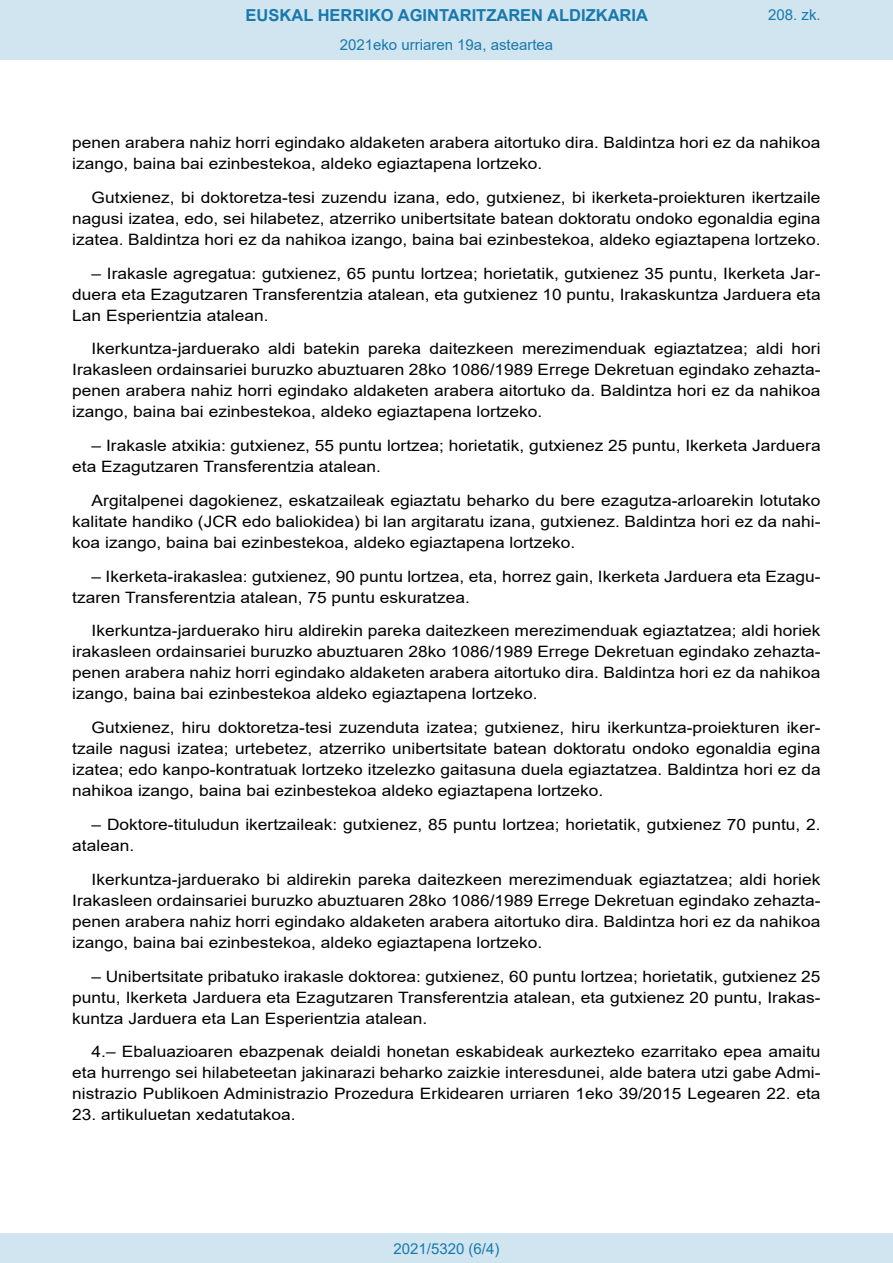
<style>
.page{position:relative;width:893px;height:1263px;background:#fff}
.page>*{position:absolute;margin:0;border:0;box-sizing:border-box;transform-origin:0 0}
.t1{font:700 16.5px "Arial";color:#1879ad}
.BOPVDetalle{font:15.6px/21px "Arial";color:#000;text-align:justify;scale:1.11 1}
.Paginacion_Centro{font:15px "Arial";color:#1879ad}
</style>
<div class="page">
<div style="left:0;top:0;width:893px;height:60px;background:#d0e5f0"></div>
<div style="left:0;top:1233px;width:893px;height:30px;background:#d0e5f0"></div>
<p class="t1" style="left:246px;top:3px;width:404px">EUSKAL HERRIKO AGINTARITZAREN ALDIZKARIA</p>
<p class="Paginacion_Centro" style="left:340px;top:35px;width:215px">2021eko urriaren 19a, asteartea</p>
<p class="Paginacion_Centro" style="left:768px;top:5px;width:54px">208. zk.</p>
<p class="BOPVDetalle" style="left:72px;top:132px;width:675px">penen arabera nahiz horri egindako aldaketen arabera aitortuko dira. Baldintza hori ez da nahikoa izango, baina bai ezinbestekoa, aldeko egiaztapena lortzeko.</p>
<p class="BOPVDetalle" style="left:72px;top:187px;width:676px;text-indent:19px">Gutxienez, bi doktoretza-tesi zuzendu izana, edo, gutxienez, bi ikerketa-proiekturen ikertzaile nagusi izatea, edo, sei hilabetez, atzerriko unibertsitate batean doktoratu ondoko egonaldia egina izatea. Baldintza hori ez da nahikoa izango, baina bai ezinbestekoa, aldeko egiaztapena lortzeko.</p>
<p class="BOPVDetalle" style="left:72px;top:263px;width:676px;text-indent:19px">– Irakasle agregatua: gutxienez, 65 puntu lortzea; horietatik, gutxienez 35 puntu, Ikerketa Jar&shy;duera eta Ezagutzaren Transferentzia atalean, eta gutxienez 10 puntu, Irakaskuntza Jarduera eta Lan Esperientzia atalean.</p>
<p class="BOPVDetalle" style="left:72px;top:338px;width:676px;text-indent:19px">Ikerkuntza-jarduerako aldi batekin pareka daitezkeen merezimenduak egiaztatzea; aldi hori Irakasleen ordainsariei buruzko abuztuaren 28ko 1086/1989 Errege Dekretuan egindako zehazta&shy;penen arabera nahiz horri egindako aldaketen arabera aitortuko da. Baldintza hori ez da nahikoa izango, baina bai ezinbestekoa, aldeko egiaztapena lortzeko.</p>
<p class="BOPVDetalle" style="left:72px;top:435px;width:676px;text-indent:19px">– Irakasle atxikia: gutxienez, 55 puntu lortzea; horietatik, gutxienez 25 puntu, Ikerketa Jarduera eta Ezagutzaren Transferentzia atalean.</p>
<p class="BOPVDetalle" style="left:72px;top:490px;width:676px;text-indent:19px">Argitalpenei dagokienez, eskatzaileak egiaztatu beharko du bere ezagutza-arloarekin lotutako kalitate handiko (JCR edo baliokidea) bi lan argitaratu izana, gutxienez. Baldintza hori ez da nahi&shy;koa izango, baina bai ezinbestekoa, aldeko egiaztapena lortzeko.</p>
<p class="BOPVDetalle" style="left:72px;top:566px;width:676px;text-indent:19px">– Ikerketa-irakaslea: gutxienez, 90 puntu lortzea, eta, horrez gain, Ikerketa Jarduera eta Ezagu&shy;tzaren Transferentzia atalean, 75 puntu eskuratzea.</p>
<p class="BOPVDetalle" style="left:72px;top:620px;width:676px;text-indent:19px">Ikerkuntza-jarduerako hiru aldirekin pareka daitezkeen merezimenduak egiaztatzea; aldi horiek irakasleen ordainsariei buruzko abuztuaren 28ko 1086/1989 Errege Dekretuan egindako zehazta&shy;penen arabera nahiz horri egindako aldaketen arabera aitortuko dira. Baldintza hori ez da nahikoa izango, baina bai ezinbestekoa aldeko egiaztapena lortzeko.</p>
<p class="BOPVDetalle" style="left:72px;top:717px;width:676px;text-indent:19px">Gutxienez, hiru doktoretza-tesi zuzenduta izatea; gutxienez, hiru ikerkuntza-proiekturen iker&shy;tzaile nagusi izatea; urtebetez, atzerriko unibertsitate batean doktoratu ondoko egonaldia egina izatea; edo kanpo-kontratuak lortzeko itzelezko gaitasuna duela egiaztatzea. Baldintza hori ez da nahikoa izango, baina bai ezinbestekoa aldeko egiaztapena lortzeko.</p>
<p class="BOPVDetalle" style="left:72px;top:814px;width:676px;text-indent:19px">– Doktore-tituludun ikertzaileak: gutxienez, 85 puntu lortzea; horietatik, gutxienez 70 puntu, 2. atalean.</p>
<p class="BOPVDetalle" style="left:72px;top:869px;width:676px;text-indent:19px">Ikerkuntza-jarduerako bi aldirekin pareka daitezkeen merezimenduak egiaztatzea; aldi horiek Irakasleen ordainsariei buruzko abuztuaren 28ko 1086/1989 Errege Dekretuan egindako zehazta&shy;penen arabera nahiz horri egindako aldaketen arabera aitortuko dira. Baldintza hori ez da nahikoa izango, baina bai ezinbestekoa, aldeko egiaztapena lortzeko.</p>
<p class="BOPVDetalle" style="left:72px;top:965px;width:676px;text-indent:19px">– Unibertsitate pribatuko irakasle doktorea: gutxienez, 60 puntu lortzea; horietatik, gutxienez 25 puntu, Ikerketa Jarduera eta Ezagutzaren Transferentzia atalean, eta gutxienez 20 puntu, Irakas&shy;kuntza Jarduera eta Lan Esperientzia atalean.</p>
<p class="BOPVDetalle" style="left:72px;top:1041px;width:676px;text-indent:19px">4.– Ebaluazioaren ebazpenak deialdi honetan eskabideak aurkezteko ezarritako epea amaitu eta hurrengo sei hilabeteetan jakinarazi beharko zaizkie interesdunei, alde batera utzi gabe Admi&shy;nistrazio Publikoen Administrazio Prozedura Erkidearen urriaren 1eko 39/2015 Legearen 22. eta</p>
<p class="BOPVDetalle" style="left:72px;top:1104px;width:203px">23. artikuluetan xedatutakoa.</p>
<p class="Paginacion_Centro" style="left:393px;top:1238px;width:107px">2021/5320 (6/4)</p>
</div>
